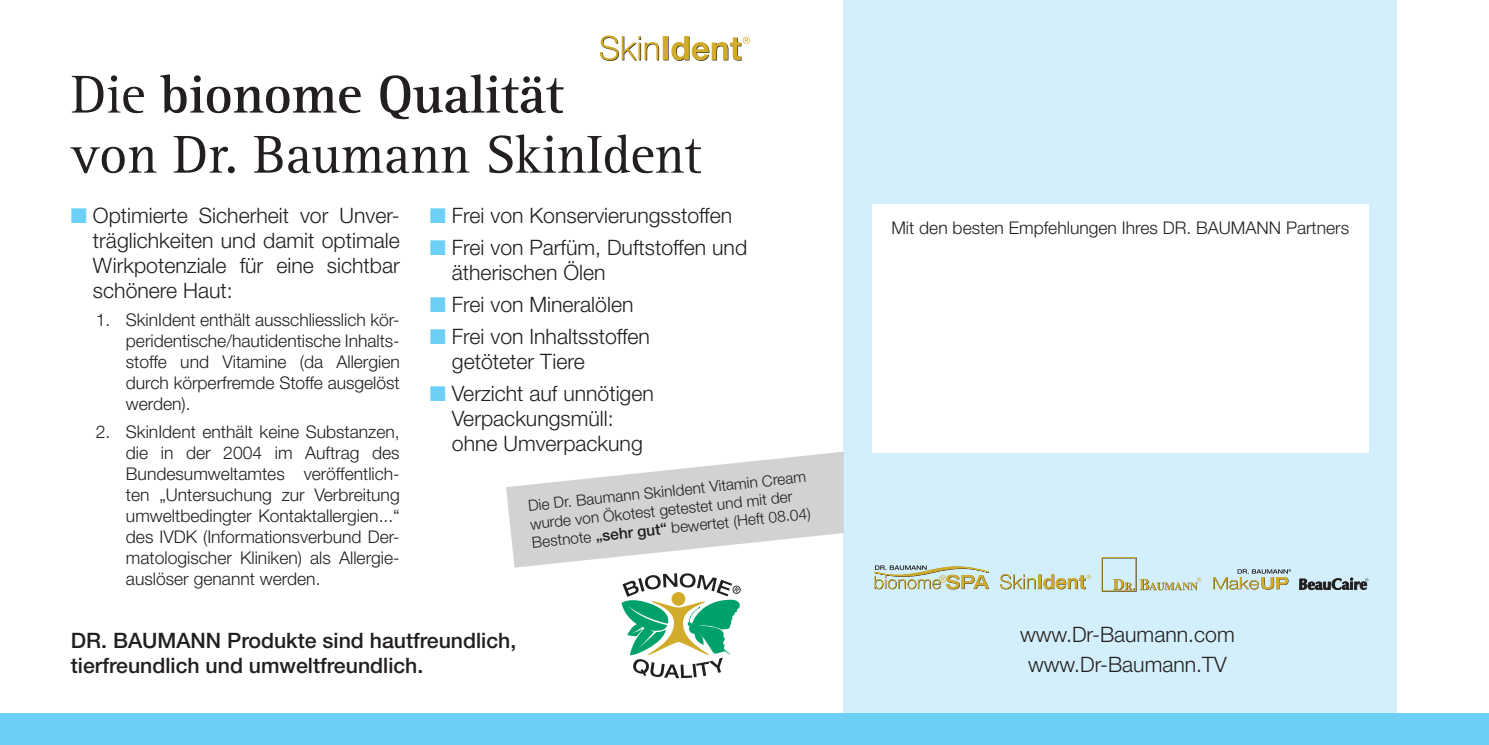
<style>
.page{position:relative;width:1489px;height:745px;background:#fff}
.page>*{position:absolute;margin:0;border:0;box-sizing:border-box;transform-origin:0 0}
.t1{font:55px/60px "Rotis Serif";letter-spacing:-.01em;color:#231f20}
.t2{font:300 21.25px/25px "Helvetica Neue LT Std";color:#231f20}
.t3{font:500 21.25px/25px "Helvetica Neue LT Std";color:#231f20}
.t4{font:300 17.5px/21px "Helvetica Neue LT Std";color:#231f20;text-align:justify}
.t5{font:300 15.5px/18.5px "Helvetica Neue";color:#231f20}
.s1{font-weight:700}
.s2{color:#6bcff6}
.s3{font-weight:500}
</style>
<div class="page">
<div style="left:0;top:712px;width:1488px;height:32px;background:#6bcff6"></div>
<div style="left:843px;top:0;width:553px;height:712px;background:#d3effb"></div>
<div style="left:843px;top:712px;width:553px;height:32px;background:#6bcff6"></div>
<div style="left:872px;top:204px;width:496px;height:248px;background:#fff"></div>
<svg style="left:1000px;top:574px;width:90px;height:15px"></svg>
<div style="left:1101px;top:556px;width:35px;height:35px;border:1px solid #d1ab2a"></div>
<svg style="left:1112px;top:577px;width:89px;height:13px"></svg>
<svg style="left:874px;top:565px;width:115px;height:24px"></svg>
<svg style="left:1213px;top:569px;width:77px;height:20px"></svg>
<svg style="left:1299px;top:577px;width:69px;height:12px"></svg>
<svg style="left:599px;top:35px;width:151px;height:26px"></svg>
<svg style="left:506px;top:451px;width:337px;height:226px"></svg>
<h1 class="t1" style="left:71px;top:66px;width:632px">Die <span class="s1">bionome Qualität<br></span>von Dr. Baumann SkinIdent</h1>
<p class="t2" style="left:93px;top:202px;width:308px;text-align:justify;text-indent:-22px"><span class="s2">■</span> Optimierte Sicherheit vor Unver&shy;träglichkeiten und damit optimale Wirkpotenziale für eine sichtbar schönere Haut:</p>
<p class="t4" style="left:126px;top:308px;width:275px;text-indent:-30px">1. SkinIdent enthält ausschliesslich kör&shy;periden tische/hautidentische Inhalts&shy;stoffe und Vitamine (da Allergien durch körperfremde Stoffe ausgelöst werden).</p>
<p class="t4" style="left:126px;top:420px;width:275px;text-indent:-30px">2. SkinIdent enthält keine Substan zen, die in der 2004 im Auftrag des Bundes umweltamtes ver öf fent lich&shy;ten „Untersuchung zur Verbreitung umweltbedingter Kon takt allergien...“ des IVDK (Informationsverbund Der&shy;matologischer Kliniken) als Al lergie&shy;auslöser genannt werden.</p>
<p class="t2" style="left:430px;top:202px;width:304px"><span class="s2">■</span> Frei von Konservierungsstoffen</p>
<p class="t2" style="left:452px;top:234px;width:297px;text-indent:-22px"><span class="s2">■</span> Frei von Parfüm, Duftstoffen und ätherischen Ölen</p>
<p class="t2" style="left:430px;top:291px;width:205px"><span class="s2">■</span> Frei von Mineralölen</p>
<p class="t2" style="left:452px;top:323px;width:199px;text-indent:-22px"><span class="s2">■</span> Frei von Inhaltsstoffen getöteter Tiere</p>
<p class="t2" style="left:452px;top:380px;width:203px;text-indent:-22px"><span class="s2">■</span> Verzicht auf unnötigen<br>Verpackungsmüll: ohne Umverpackung</p>
<p class="t5" style="left:527px;top:496px;width:281px;rotate:-6deg">Die Dr. Baumann SkinIdent Vitamin Cream wurde von Ökotest getestet und mit der<br>Bestnote <span class="s3">„sehr gut“</span> bewertet (Heft 08.04)</p>
<p class="t3" style="left:71px;top:627px;width:447px">DR. BAUMANN Produkte sind hautfreundlich, tierfreundlich und umweltfreundlich.</p>
<p class="t4" style="left:891px;top:217px;width:459px">Mit den besten Empfehlungen Ihres DR. BAUMANN Partners</p>
<p class="t2" style="left:1020px;top:619px;width:216px;line-height:30px;text-align:center">www.Dr-Baumann.com www.Dr-Baumann.TV</p>
</div>
